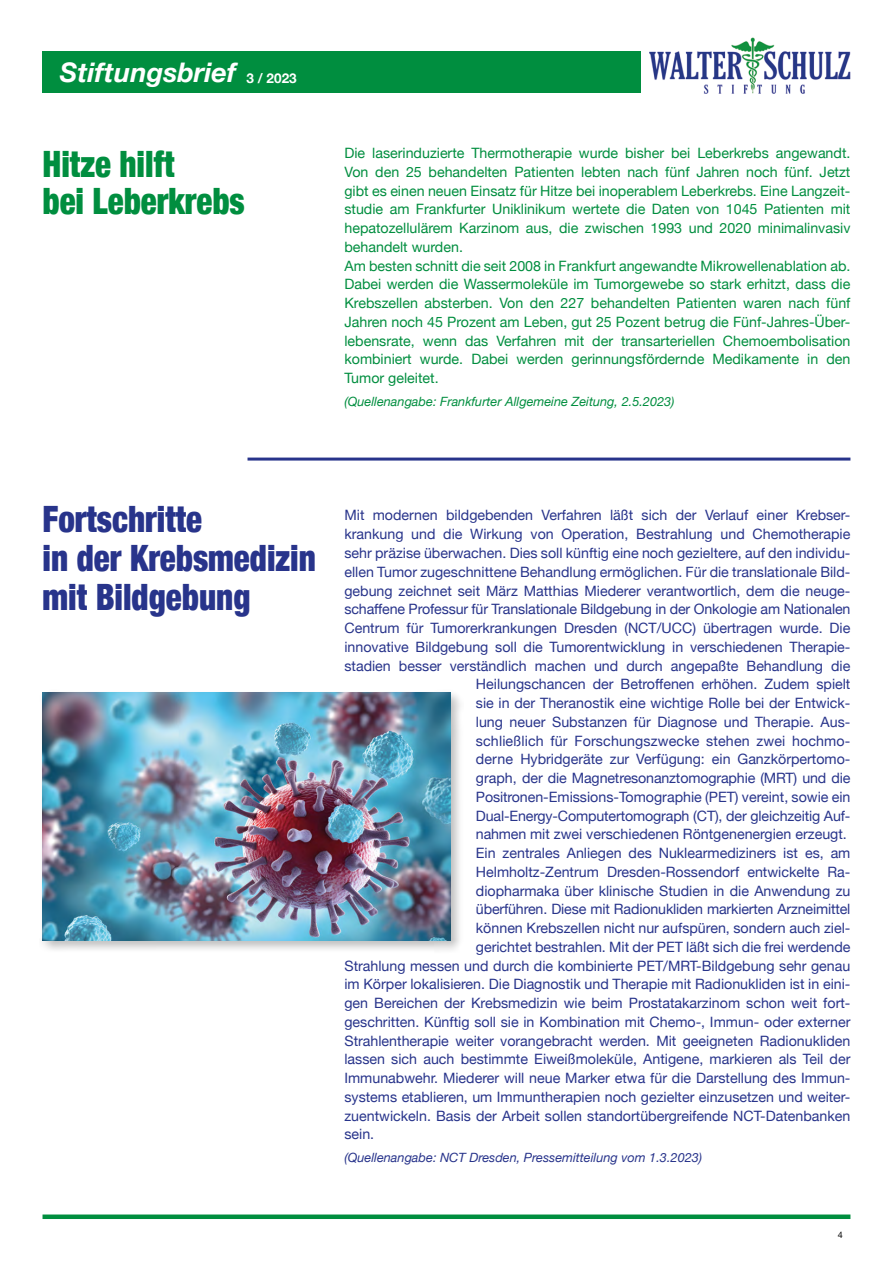
<style>
.page{position:relative;width:893px;height:1263px;background:#fff}
.page>*{position:absolute;margin:0;border:0;box-sizing:border-box;transform-origin:0 0}
.t1{font:900 condensed 36.3px/39px "Helvetica Neue";color:#28348b;scale:.91 1}
.t2{font:900 condensed 36.3px/37.5px "Helvetica Neue";color:#008e3f;scale:.91 1}
.t3{font:italic 700 27px "Helvetica Neue";color:#fff}
.t4{font:14.25px "Helvetica Neue";color:#28348b}
.t5{font:14.25px/18.8px "Helvetica Neue";color:#008e3f}
.t6{font:italic 12.75px "Helvetica Neue";color:#28348b}
.t7{font:italic 12.75px "Helvetica Neue";color:#008e3f}
.t8{font:9px "Helvetica Neue";color:#000}
.s1{font-style:normal;font-size:13.5px}
</style>
<div class="page">
<img style="left:649px;top:38px;width:202px;height:55px">
<div style="left:43px;top:51px;width:598px;height:41px;background:#008e3f"></div>
<div style="left:43px;top:1214px;width:807px;height:5px;background:#008e3f"></div>
<hr style="left:248px;top:458px;width:602px;height:3px;background:#28348b">
<div style="left:39px;top:689px;width:424px;height:265px;background:#000;opacity:.25"></div>
<img style="left:43px;top:693px;width:408px;height:248px">
<h2 class="t3" style="left:60px;top:51px;width:238px">Stiftungsbrief <span class="s1">3 / 2023</span></h2>
<h1 class="t2" style="left:43px;top:143px;width:224px">Hitze hilft<br>bei Leberkrebs</h1>
<p class="t5" style="left:344px;top:145px;width:507px">Die laserinduzierte Thermotherapie wurde bisher bei Leberkrebs angewandt.<br>Von den 25 behandelten Patienten lebten nach fünf Jahren noch fünf. Jetzt gibt es einen neuen Einsatz für Hitze bei inoperablem Leberkrebs. Eine Langzeit&shy;studie am Frankfurter Uniklinikum wertete die Daten von 1045 Patienten mit hepatozellulärem Karzinom aus, die zwischen 1993 und 2020 minimalinvasiv behandelt wurden.<br>Am besten schnitt die seit 2008 in Frankfurt angewandte Mikrowellenablation ab.<br>Dabei werden die Wassermoleküle im Tumorgewebe so stark erhitzt, dass die Krebszellen absterben. Von den 227 behandelten Patienten waren nach fünf Jahren noch 45 Prozent am Leben, gut 25 Pozent betrug die Fünf-Jahres-Über&shy;lebensrate, wenn das Verfahren mit der transarteriellen Chemoembolisation kombiniert wurde. Dabei werden gerinnungsfördernde Medikamente in den Tumor geleitet.</p>
<p class="t7" style="left:344px;top:392px;width:332px">(Quellenangabe: Frankfurter Allgemeine Zeitung, 2.5.2023)</p>
<h1 class="t1" style="left:43px;top:498px;width:302px">Fortschritte<br>in der Krebsmedizin mit Bildgebung</h1>
<p class="t4" style="left:344px;top:505px;width:506px">Mit modernen bildgebenden Verfahren läßt sich der Verlauf einer Krebser-</p>
<p class="t4" style="left:344px;top:524px;width:507px">krankung und die Wirkung von Operation, Bestrahlung und Chemotherapie</p>
<p class="t4" style="left:344px;top:543px;width:507px">sehr präzise überwachen. Dies soll künftig eine noch gezieltere, auf den individu-</p>
<p class="t4" style="left:344px;top:561px;width:506px">ellen Tumor zugeschnittene Behandlung ermöglichen. Für die translationale Bild-</p>
<p class="t4" style="left:344px;top:580px;width:507px">gebung zeichnet seit März Matthias Miederer verantwortlich, dem die neuge-</p>
<p class="t4" style="left:344px;top:599px;width:507px">schaffene Professur für Translationale Bildgebung in der Onkologie am Nationalen</p>
<p class="t4" style="left:344px;top:618px;width:507px">Centrum für Tumorerkrankungen Dresden (NCT/UCC) übertragen wurde. Die</p>
<p class="t4" style="left:344px;top:636px;width:506px">innovative Bildgebung soll die Tumorentwicklung in verschiedenen Therapie-</p>
<p class="t4" style="left:344px;top:655px;width:507px">stadien besser verständlich machen und durch angepaßte Behandlung die</p>
<p class="t4" style="left:476px;top:674px;width:376px">Heilungschancen der Betroffenen erhöhen. Zudem spielt</p>
<p class="t4" style="left:476px;top:693px;width:376px">sie in der Theranostik eine wichtige Rolle bei der Entwick-</p>
<p class="t4" style="left:476px;top:711px;width:376px">lung neuer Substanzen für Diagnose und Therapie. Aus-</p>
<p class="t4" style="left:476px;top:730px;width:376px">schließlich für Forschungszwecke stehen zwei hochmo-</p>
<p class="t4" style="left:476px;top:749px;width:376px">derne Hybridgeräte zur Verfügung: ein Ganzkörpertomo-</p>
<p class="t4" style="left:476px;top:768px;width:376px">graph, der die Magnetresonanztomographie (MRT) und die</p>
<p class="t4" style="left:476px;top:786px;width:376px">Positronen-Emissions-Tomographie (PET) vereint, sowie ein</p>
<p class="t4" style="left:476px;top:805px;width:376px">Dual-Energy-Computertomograph (CT), der gleichzeitig Auf-</p>
<p class="t4" style="left:476px;top:824px;width:372px">nahmen mit zwei verschiedenen Röntgenenergien erzeugt.</p>
<p class="t4" style="left:476px;top:843px;width:376px">Ein zentrales Anliegen des Nuklearmediziners ist es, am</p>
<p class="t4" style="left:476px;top:861px;width:375px">Helmholtz-Zentrum Dresden-Rossendorf entwickelte Ra-</p>
<p class="t4" style="left:476px;top:880px;width:376px">diopharmaka über klinische Studien in die Anwendung zu</p>
<p class="t4" style="left:476px;top:899px;width:376px">überführen. Diese mit Radionukliden markierten Arzneimittel</p>
<p class="t4" style="left:476px;top:918px;width:376px">können Krebszellen nicht nur aufspüren, sondern auch ziel-</p>
<p class="t4" style="left:476px;top:936px;width:376px">gerichtet bestrahlen. Mit der PET läßt sich die frei werdende</p>
<p class="t4" style="left:344px;top:955px;width:507px">Strahlung messen und durch die kombinierte PET/MRT-Bildgebung sehr genau</p>
<p class="t4" style="left:344px;top:974px;width:507px">im Körper lokalisieren. Die Diagnostik und Therapie mit Radionukliden ist in eini-</p>
<p class="t4" style="left:344px;top:993px;width:506px">gen Bereichen der Krebsmedizin wie beim Prostatakarzinom schon weit fort-</p>
<p class="t4" style="left:344px;top:1011px;width:507px">geschritten. Künftig soll sie in Kombination mit Chemo-, Immun- oder externer</p>
<p class="t4" style="left:344px;top:1030px;width:507px">Strahlentherapie weiter vorangebracht werden. Mit geeigneten Radionukliden</p>
<p class="t4" style="left:344px;top:1049px;width:507px">lassen sich auch bestimmte Eiweißmoleküle, Antigene, markieren als Teil der</p>
<p class="t4" style="left:344px;top:1068px;width:507px">Immunabwehr. Miederer will neue Marker etwa für die Darstellung des Immun-</p>
<p class="t4" style="left:344px;top:1086px;width:507px">systems etablieren, um Immuntherapien noch gezielter einzusetzen und weiter-</p>
<p class="t4" style="left:344px;top:1105px;width:507px">zuentwickeln. Basis der Arbeit sollen standortübergreifende NCT-Datenbanken</p>
<p class="t4" style="left:344px;top:1124px;width:31px">sein.</p>
<p class="t6" style="left:344px;top:1148px;width:359px">(Quellenangabe: NCT Dresden, Pressemitteilung vom 1.3.2023)</p>
<p class="t8" style="left:838px;top:1228px;width:7px">4</p>
</div>
